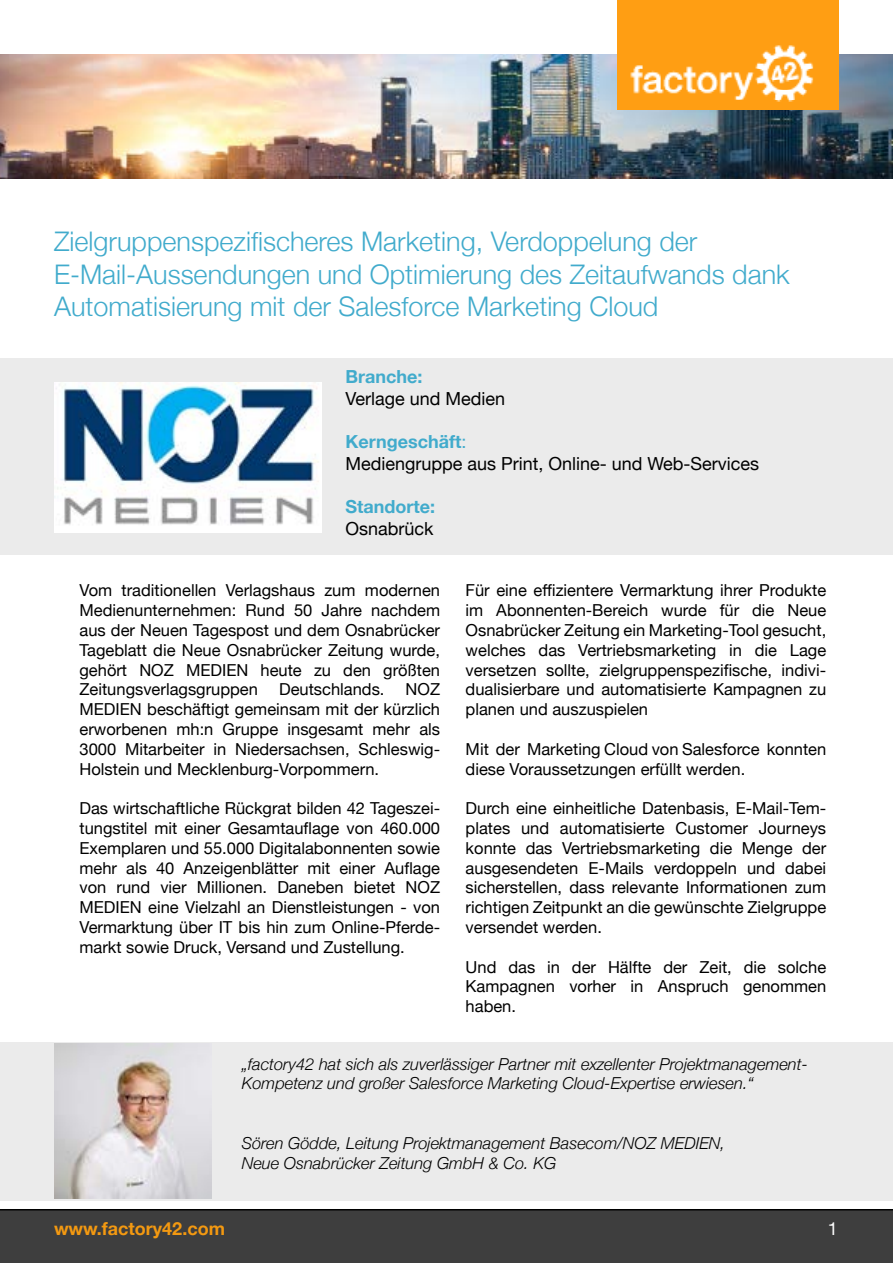
<style>
.page{position:relative;width:893px;height:1263px;background:#fff}
.page>*{position:absolute;margin:0;border:0;box-sizing:border-box;transform-origin:0 0}
.t1{font:300 27px/32.4px "Helvetica Neue";color:#41abcc}
.t2{font:18px/21.6px "Helvetica Neue";color:#000}
.t3{font:700 18px "Helvetica Neue";color:#41abcc}
.t4{font:700 18px "Helvetica Neue";color:#f39911}
.t5{font:18px "Helvetica Neue";color:#fff}
.t6{font:16.5px/19.8px "Helvetica Neue";color:#000;text-align:justify}
.t7{font:italic 300 16.5px/19.8px "Helvetica Neue";color:#000}
.s1{font-weight:700;color:#41abcc}
.s2{color:#41abcc}
</style>
<div class="page">
<div style="left:0;top:1209px;width:893px;height:54px;background:#3e3e3e"></div>
<img style="left:0;top:54px;width:893px;height:125px">
<img style="left:618px;top:0;width:221px;height:109px">
<div style="left:0;top:1042px;width:893px;height:158px;background:#ebebeb"></div>
<img style="left:55px;top:1044px;width:157px;height:154px">
<div style="left:0;top:359px;width:893px;height:196px;background:#ebebeb"></div>
<img style="left:55px;top:382px;width:266px;height:150px">
<h1 class="t1" style="left:54px;top:224px;width:737px">Zielgruppenspezifischeres Marketing, Verdoppelung der<br>E-Mail-Aussendungen und Optimierung des Zeitaufwands dank<br>Automatisierung mit der Salesforce Marketing Cloud</h1>
<p class="t3" style="left:345px;top:363px;width:79px">Branche:</p>
<p class="t2" style="left:345px;top:389px;width:161px">Verlage und Medien</p>
<p class="t2" style="left:345px;top:432px;width:415px"><span class="s1">Kerngeschäft</span><span class="s2">:<br></span>Mediengruppe aus Print, Online- und Web-Services</p>
<p class="t3" style="left:345px;top:492px;width:91px">Standorte:</p>
<p class="t2" style="left:345px;top:518px;width:90px">Osnabrück</p>
<p class="t6" style="left:80px;top:581px;width:362px">Vom traditionellen Verlagshaus zum modernen Medienunternehmen: Rund 50 Jahre nachdem aus der Neuen Tagespost und dem Osnabrücker Tageblatt die Neue Osnabrücker Zeitung wurde, gehört NOZ MEDIEN heute zu den größten Zeitungsverlagsgruppen</p>
<p class="t6" style="left:80px;top:680px;width:362px;text-indent:326px">NOZ MEDIEN beschäftigt gemeinsam mit der kürzlich erworbenen mh:n Gruppe insgesamt mehr als 3000 Mitarbeiter in Niedersachsen, Schleswig-Holstein und Mecklenburg-Vorpommern.</p>
<p class="t6" style="left:80px;top:799px;width:362px">Das wirtschaftliche Rückgrat bilden 42 Tageszei&shy;tungstitel mit einer Gesamtauflage von 460.000<br>Exemplaren und 55.000 Digitalabonnenten sowie mehr als 40 Anzeigenblätter mit einer Auflage von rund vier Millionen. Daneben bietet NOZ MEDIEN eine Vielzahl an Dienstleistungen - von Vermarktung über IT bis hin zum Online-Pferde&shy;markt sowie Druck, Versand und Zustellung.</p>
<p class="t6" style="left:279px;top:680px;width:107px">Deutschlands.</p>
<p class="t6" style="left:466px;top:581px;width:362px">Für eine effizientere Vermarktung ihrer Produkte im Abonnenten-Bereich wurde für die Neue Osnabrücker Zeitung ein Marketing-Tool gesucht, welches das Vertriebsmarketing in die Lage versetzen sollte, zielgruppenspezifische, indivi&shy;dualisierbare und automatisierte Kampagnen zu planen und auszuspielen</p>
<p class="t6" style="left:466px;top:740px;width:362px">Mit der Marketing Cloud von Salesforce konnten diese Voraussetzungen erfüllt werden.</p>
<p class="t6" style="left:466px;top:799px;width:362px">Durch eine einheitliche Datenbasis, E-Mail-Tem&shy;plates und automatisierte Customer Journeys konnte das Vertriebsmarketing die Menge der ausgesendeten E-Mails verdoppeln und dabei sicherstellen, dass relevante Informationen zum richtigen Zeitpunkt an die gewünschte Zielgruppe versendet werden.</p>
<p class="t6" style="left:466px;top:958px;width:362px">Und das in der Hälfte der Zeit, die solche Kampagnen vorher in Anspruch genommen haben.</p>
<p class="t7" style="left:242px;top:1053px;width:568px">„factory42 hat sich als zuverlässiger Partner mit exzellenter Projektmanagement-<br>Kompetenz und großer Salesforce Marketing Cloud-Expertise erwiesen.“</p>
<p class="t7" style="left:242px;top:1132px;width:485px">Sören Gödde, Leitung Projektmanagement Basecom/NOZ MEDIEN,<br>Neue Osnabrücker Zeitung GmbH &amp; Co. KG</p>
<p class="t4" style="left:54px;top:1214px;width:172px">www.factory42.com</p>
<p class="t5" style="left:828px;top:1215px;width:12px">1</p>
</div>
